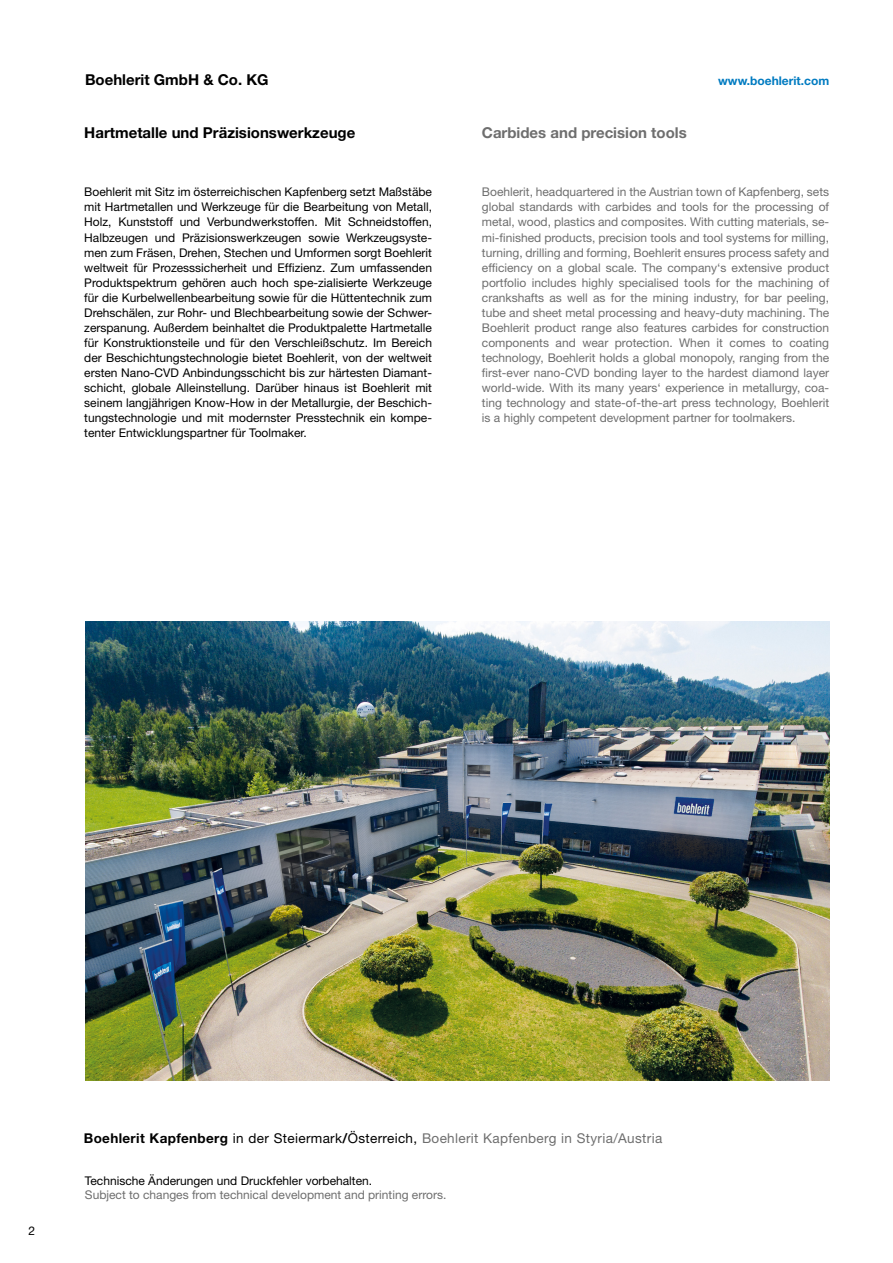
<style>
.page{position:relative;width:893px;height:1263px;background:#fff}
.page>*{position:absolute;margin:0;border:0;box-sizing:border-box;transform-origin:0 0}
.t1{font:700 15px "Helvetica Neue LT Pro";color:#000}
.t2{font:700 15px "Helvetica Neue LT Pro";color:#6e6e6e}
.t3{font:13.5px "Helvetica Neue LT Pro";letter-spacing:.025em;color:#6e6e6e}
.t4{font:12px/15px "Helvetica Neue LT Pro";color:#000;text-align:justify}
.t5{font:12px/15px "Helvetica Neue LT Pro";color:#6e6e6e;text-align:justify}
.t6{font:700 12px "Helvetica Neue LT Pro";color:#007bc1}
.s1{font-weight:700;color:#000}
.s2{color:#000}
</style>
<div class="page">
<img style="left:85px;top:621px;width:744px;height:459px">
<p class="t1" style="left:85px;top:70px;width:185px">Boehlerit GmbH &amp; Co. KG</p>
<p class="t6" style="left:718px;top:73px;width:113px">www.boehlerit.com</p>
<p class="t1" style="left:84px;top:124px;width:273px">Hartmetalle und Präzisionswerkzeuge</p>
<p class="t4" style="left:84px;top:184px;width:349px">Boehlerit mit Sitz im österreichischen Kapfenberg setzt Maßstäbe mit Hartmetallen und Werkzeuge für die Bearbeitung von Metall, Holz, Kunststoff und Verbundwerkstoffen. Mit Schneidstoffen, Halbzeugen und Präzisionswerkzeugen sowie Werkzeugsyste&shy;men zum Fräsen, Drehen, Stechen und Umformen sorgt Boehlerit weltweit für Prozesssicherheit und Effizienz. Zum umfassenden Produktspektrum gehören auch hoch spe-zialisierte Werkzeuge für die Kurbelwellenbearbeitung sowie für die Hüttentechnik zum Drehschälen, zur Rohr- und Blechbearbeitung sowie der Schwer&shy;zerspanung. Außerdem beinhaltet die Produktpalette Hartmetalle für Konstruktionsteile und für den Verschleißschutz. Im Bereich der Beschichtungstechnologie bietet Boehlerit, von der weltweit ersten Nano-CVD Anbindungsschicht bis zur härtesten Diamant&shy;schicht, globale Alleinstellung. Darüber hinaus ist Boehlerit mit seinem langjährigen Know-How in der Metallurgie, der Beschich&shy;tungstechnologie und mit modernster Presstechnik ein kompe&shy;tenter Entwicklungspartner für Toolmaker.</p>
<p class="t2" style="left:482px;top:124px;width:206px">Carbides and precision tools</p>
<p class="t5" style="left:482px;top:184px;width:349px">Boehlerit, headquartered in the Austrian town of Kapfenberg, sets global standards with carbides and tools for the processing of metal, wood, plastics and composites. With cutting materials, se&shy;mi-finished products, precision tools and tool systems for milling, turning, drilling and forming, Boehlerit ensures process safety and efficiency on a global scale. The company‘s extensive product portfolio includes highly specialised tools for the machining of crankshafts as well as for the mining industry, for bar peeling, tube and sheet metal processing and heavy-duty machining. The Boehlerit product range also features carbides for construction components and wear protection. When it comes to coating technology, Boehlerit holds a global monopoly, ranging from the first-ever nano-CVD bonding layer to the hardest diamond layer world-wide. With its many years‘ experience in metallurgy, coa&shy;ting technology and state-of-the-art press technology, Boehlerit is a highly competent development partner for toolmakers.</p>
<p class="t4" style="left:29px;top:1223px;width:8px">2</p>
<p class="t3" style="left:84px;top:1130px;width:580px"><span class="s1">Boehlerit Kapfenberg</span> <span class="s2">in der Steiermark</span><span class="s1">/</span><span class="s2">Österreich,</span> Boehlerit Kapfenberg in Styria/Austria</p>
<p class="t4" style="left:85px;top:1173px;width:289px">Technische Änderungen und Druckfehler vorbehalten.</p>
<p class="t5" style="left:85px;top:1187px;width:363px">Subject to changes from technical development and printing errors.</p>
</div>
